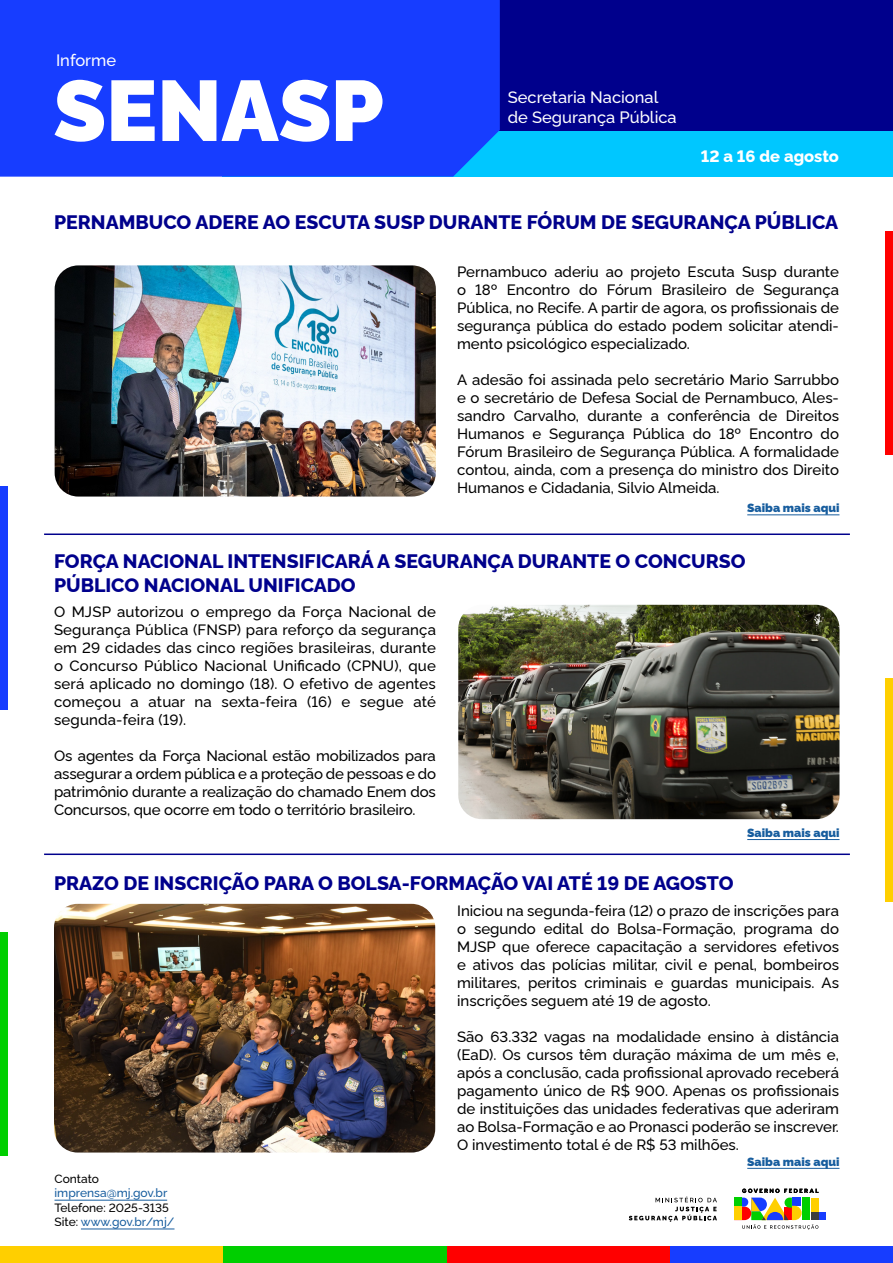
<style>
.page{position:relative;width:893px;height:1263px;background:#fff}
.page>*{position:absolute;margin:0;border:0;box-sizing:border-box;transform-origin:0 0}
.t1{font:900 85.5px "Rawline";color:#fff}
.t2{font:800 19.5px/23.4px "Rawline";color:#00008c}
.t3{font:500 16.5px "Rawline";color:#fff}
.t4{font:800 16.5px "Rawline";color:#fff}
.t5{font:500 15px/18px "Rawline";color:#000;text-align:justify}
.t6{font:900 12px "Rawline";color:#175d9e}
.t7{font:500 12px "Rawline";color:#175d9e}
.t8{font:500 12px "Rawline";color:#000}
.s1{color:#000}
</style>
<div class="page">
<div style="left:223px;top:130px;width:670px;height:47px;background:#00c7ff"></div>
<div style="left:0;top:0;width:893px;height:130px;background:#00008c"></div>
<div style="left:0;top:0;width:500px;height:177px;background:#173dff"></div>
<div style="left:885px;top:678px;width:8px;height:223px;background:#ffcf00"></div>
<div style="left:0;top:933px;width:8px;height:223px;background:#00cf00"></div>
<div style="left:885px;top:231px;width:8px;height:224px;background:#f00"></div>
<div style="left:0;top:486px;width:8px;height:223px;background:#173dff"></div>
<div style="left:1px;top:1246px;width:223px;height:17px;background:#ffcf00"></div>
<div style="left:224px;top:1246px;width:223px;height:17px;background:#00cf00"></div>
<div style="left:447px;top:1246px;width:223px;height:17px;background:#f00"></div>
<div style="left:670px;top:1246px;width:223px;height:17px;background:#173dff"></div>
<div style="left:818px;top:1212px;width:8px;height:8px;background:#173dff"></div>
<svg style="left:734px;top:1188px;width:84px;height:41px"></svg>
<svg style="left:629px;top:1196px;width:88px;height:26px"></svg>
<hr style="left:55px;top:1200px;width:112px;height:1px;background:#175d9e">
<hr style="left:81px;top:1229px;width:93px;height:1px;background:#175d9e">
<img style="left:55px;top:265px;width:381px;height:232px">
<img style="left:458px;top:605px;width:381px;height:214px">
<img style="left:54px;top:904px;width:381px;height:248px">
<hr style="left:44px;top:853px;width:806px;height:2px;background:#00008c">
<hr style="left:44px;top:533px;width:806px;height:2px;background:#00008c">
<hr style="left:747px;top:514px;width:92px;height:1px;background:#175d9e">
<hr style="left:747px;top:839px;width:92px;height:1px;background:#175d9e">
<hr style="left:747px;top:1168px;width:92px;height:1px;background:#175d9e">
<p class="t3" style="left:56px;top:47px;width:62px">Informe</p>
<h1 class="t1" style="left:53px;top:45px;width:332px">SENASP</h1>
<p class="t3" style="left:508px;top:84px;width:152px">Secretaria Nacional</p>
<p class="t3" style="left:508px;top:104px;width:170px">de Segurança Pública</p>
<p class="t4" style="left:701px;top:143px;width:140px">12 a 16 de agosto</p>
<p class="t2" style="left:54px;top:209px;width:786px">PERNAMBUCO ADERE AO ESCUTA SUSP DURANTE FÓRUM DE SEGURANÇA PÚBLICA</p>
<p class="t5" style="left:457px;top:262px;width:383px">Pernambuco aderiu ao projeto Escuta Susp durante o 18º Encontro do Fórum Brasileiro de Segurança Pública, no Recife. A partir de agora, os profissionais de segurança pública do estado podem solicitar atendi&shy;mento psicológico especializado.</p>
<p class="t5" style="left:457px;top:370px;width:383px">A adesão foi assinada pelo secretário Mario Sarrubbo e o secretário de Defesa Social de Pernambuco, Ales&shy;sandro Carvalho, durante a conferência de Direitos Humanos e Segurança Pública do 18º Encontro do Fórum Brasileiro de Segurança Pública. A formalidade contou, ainda, com a presença do ministro dos Direito Humanos e Cidadania, Silvio Almeida.</p>
<p class="t6" style="left:747px;top:499px;width:94px">Saiba mais aqui</p>
<p class="t2" style="left:54px;top:548px;width:693px">FORÇA NACIONAL INTENSIFICARÁ A SEGURANÇA DURANTE O CONCURSO<br>PÚBLICO NACIONAL UNIFICADO</p>
<p class="t5" style="left:54px;top:601px;width:383px">O MJSP autorizou o emprego da Força Nacional de Segurança Pública (FNSP) para reforço da segurança em 29 cidades das cinco regiões brasileiras, durante o Concurso Público Nacional Unificado (CPNU), que será aplicado no domingo (18). O efetivo de agentes começou a atuar na sexta-feira (16) e segue até segunda-feira (19).</p>
<p class="t5" style="left:54px;top:745px;width:383px">Os agentes da Força Nacional estão mobilizados para assegurar a ordem pública e a proteção de pessoas e do patrimônio durante a realização do chamado Enem dos Concursos, que ocorre em todo o território brasileiro.</p>
<p class="t2" style="left:54px;top:870px;width:681px">PRAZO DE INSCRIÇÃO PARA O BOLSA-FORMAÇÃO VAI ATÉ 19 DE AGOSTO</p>
<p class="t6" style="left:747px;top:823px;width:94px">Saiba mais aqui</p>
<p class="t5" style="left:457px;top:900px;width:383px">Iniciou na segunda-feira (12) o prazo de inscrições para o segundo edital do Bolsa-Formação, programa do MJSP que oferece capacitação a servidores efetivos e ativos das polícias militar, civil e penal, bombeiros militares, peritos criminais e guardas municipais. As inscrições seguem até 19 de agosto.</p>
<p class="t5" style="left:457px;top:1026px;width:383px">São 63.332 vagas na modalidade ensino à distância (EaD). Os cursos têm duração máxima de um mês e, após a conclusão, cada profissional aprovado receberá pagamento único de R$ 900. Apenas os profissionais de instituições das unidades federativas que aderiram ao Bolsa-Formação e ao Pronasci poderão se inscrever.<br>O investimento total é de R$ 53 milhões.</p>
<p class="t8" style="left:55px;top:1169px;width:46px">Contato</p>
<p class="t7" style="left:55px;top:1184px;width:114px">imprensa@mj.gov.br</p>
<p class="t8" style="left:55px;top:1198px;width:116px">Telefone: 2025-3135</p>
<p class="t7" style="left:55px;top:1212px;width:121px"><span class="s1">Site:</span> www.gov.br/mj/</p>
<p class="t6" style="left:747px;top:1152px;width:94px">Saiba mais aqui</p>
</div>
